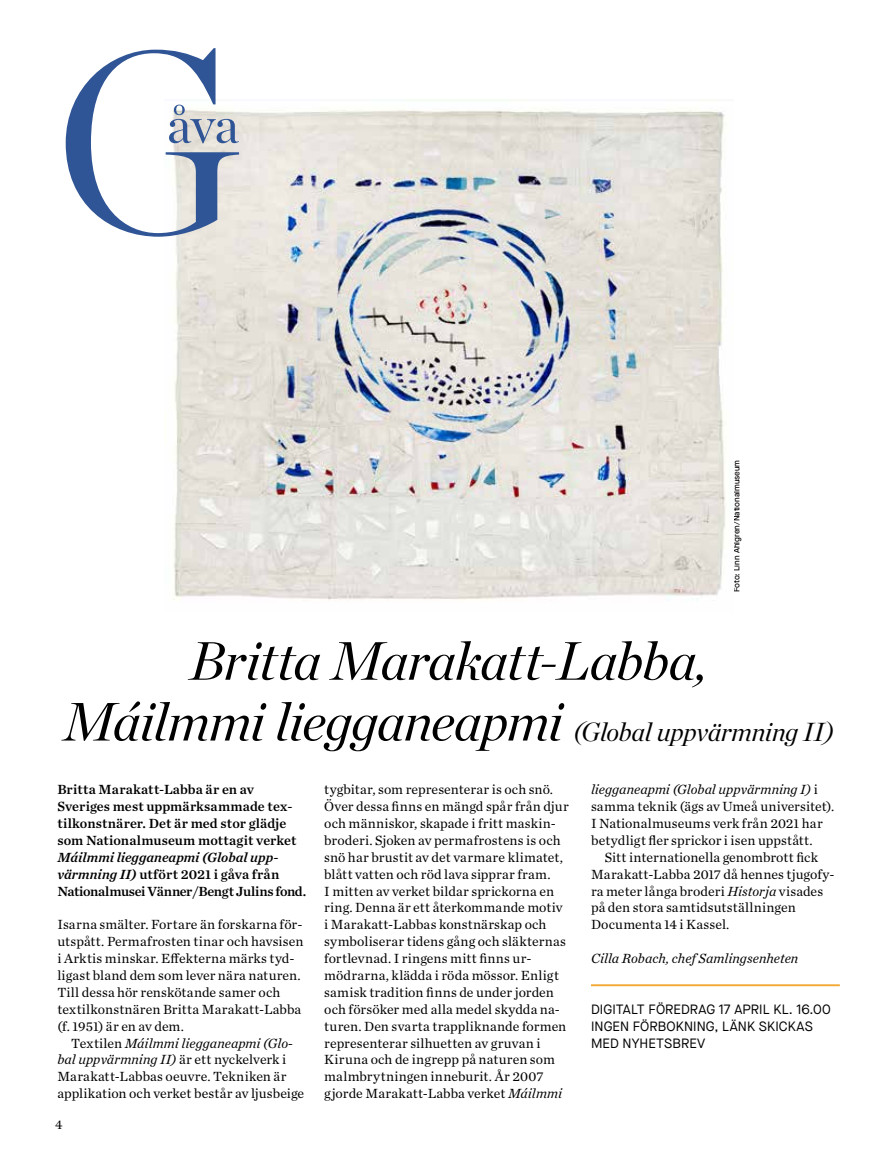
<style>
.page{position:relative;width:893px;height:1170px;background:#fff}
.page>*{position:absolute;margin:0;border:0;box-sizing:border-box;transform-origin:0 0}
.t1{font:300 255.75px "Chronicle Display";color:#305596}
.t2{font:italic 53.85px "Chronicle Display";letter-spacing:-.015em;color:#000}
.t3{font:51.9px "Chronicle Display";color:#305596}
.t4{font:italic 26.1px "Chronicle Display";letter-spacing:-.015em;color:#000}
.t5{font:13.8px/16.8px "Chronicle Text G1";letter-spacing:.01em;color:#000}
.t6{font:13.8px/16.8px "Chronicle Text G1 Semi";color:#000}
.t7{font:italic 13.8px "Chronicle Text G1";color:#000}
.t8{font:13.5px/16.8px "Maison Neue";letter-spacing:.01em;color:#000}
.t9{font:13.5px "Chronicle Text G1";color:#000}
.t10{font:500 8.25px "Maison Neue";color:#000}
.s1{font-size:53.85px}
.s2{font-style:italic}
</style>
<div class="page">
<hr style="left:892px;top:0;width:1px;height:1169px;background:#fbeeeb">
<img style="left:172px;top:109px;width:554px;height:492px">
<hr style="left:591px;top:984px;width:249px;height:2px;background:#f3a831">
<h1 class="t1" style="left:53px;top:-52px;width:192px">G</h1>
<h3 class="t3" style="left:167px;top:85px;width:74px">åva</h3>
<p class="t10" style="left:731px;top:592px;width:134px;rotate:-90deg">Foto: Linn Ahlgren/Nationalmuseum</p>
<h2 class="t2" style="left:189px;top:618px;width:520px">Britta Marakatt-Labba,</h2>
<h3 class="t4" style="left:63px;top:711px;width:772px"><span class="s1">Máilmmi liegganeapmi</span> (Global uppvärmning II)</h3>
<p class="t6" style="left:57px;top:780px;width:241px">Britta Marakatt-Labba är en av Sveriges mest uppmärksammade tex&shy;tilkonstnärer. Det är med stor glädje som Nationalmuseum mottagit verket</p>
<p class="t6" style="left:57px;top:848px;width:250px"><span class="s2">Máilmmi liegganeapmi (Global upp&shy;värmning II)</span> utfört 2021 i gåva från<br>Nationalmusei Vänner/Bengt Julins fond.</p>
<p class="t5" style="left:57px;top:915px;width:248px">Isarna smälter. Fortare än forskarna för&shy;utspått. Permafrosten tinar och havsisen i Arktis minskar. Effekterna märks tyd&shy;ligast bland dem som lever nära naturen.<br>Till dessa hör renskötande samer och textilkonstnären Britta Marakatt-Labba (f. 1951) är en av dem.</p>
<p class="t5" style="left:57px;top:1033px;width:248px;text-indent:14px">Textilen <span class="s2">Máilmmi liegganeapmi (Glo&shy;bal uppvärmning II)</span> är ett nyckelverk i Marakatt-Labbas oeuvre. Tekniken är applikation och verket består av ljusbeige</p>
<p class="t9" style="left:55px;top:1113px;width:9px">4</p>
<p class="t5" style="left:324px;top:780px;width:246px">tygbitar, som representerar is och snö.<br>Över dessa finns en mängd spår från djur och människor, skapade i fritt maskin&shy;broderi. Sjoken av permafrostens is och snö har brustit av det varmare klimatet, blått vatten och röd lava sipprar fram.<br>I mitten av verket bildar sprickorna en ring. Denna är ett återkommande motiv i Marakatt-Labbas konstnärskap och symboliserar tidens gång och släkternas fortlevnad. I ringens mitt finns ur&shy;mödrarna, klädda i röda mössor. Enligt samisk tradition finns de under jorden och försöker med alla medel skydda na&shy;turen. Den svarta trappliknande formen representerar silhuetten av gruvan i Kiruna och de ingrepp på naturen som malmbrytningen inneburit. År 2007 gjorde Marakatt-Labba verket <span class="s2">Máilmmi</span></p>
<p class="t5" style="left:591px;top:780px;width:245px"><span class="s2">liegganeapmi (Global uppvärmning I)</span> i samma teknik (ägs av Umeå universitet).<br>I Nationalmuseums verk från 2021 har betydligt fler sprickor i isen uppstått.</p>
<p class="t5" style="left:591px;top:848px;width:245px;text-indent:14px">Sitt internationella genombrott fick Marakatt-Labba 2017 då hennes tjugofy&shy;ra meter långa broderi <span class="s2">Historja</span> visades på den stora samtidsutställningen Documenta 14 i Kassel.</p>
<p class="t7" style="left:591px;top:947px;width:209px">Cilla Robach, chef Samlingsenheten</p>
<p class="t8" style="left:591px;top:1000px;width:241px">DIGITALT FÖREDRAG 17 APRIL KL. 16.00<br>INGEN FÖRBOKNING, LÄNK SKICKAS<br>MED NYHETSBREV</p>
</div>
